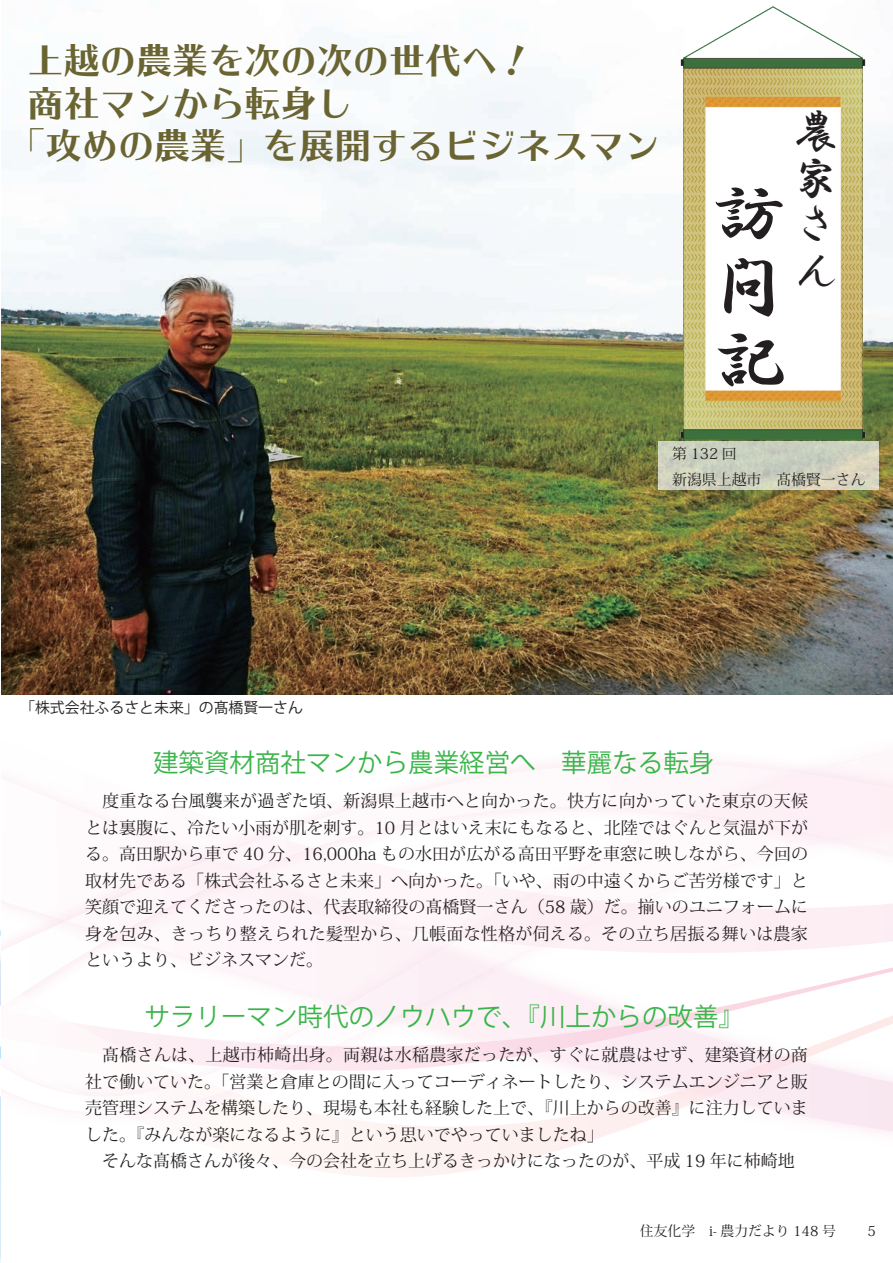
<style>
.page{position:relative;width:893px;height:1263px;background:#fff}
.page>*{position:absolute;margin:0;border:0;box-sizing:border-box;transform-origin:0 0}
.t1{font:73.2px/72.9px "HGS Gyoshotai";color:#231f20}
.t2{font:46.8px/46.8px "HGS Gyoshotai";color:#231f20}
.t3{font:36.15px "Kan 415 Typos Std";color:#6a6432}
.t4{font:25.5px "Koz Go Pr 6 N";color:#3ab54a}
.t5{font:16.95px/26.5px "Koz Min Pr 6 N";color:#231f20;text-align:justify}
.t6{font:14.85px/26.1px "Koz Min Pr 6 N";color:#231f20}
.t7{font:14.85px "Koz Go Pro";color:#231f20}
.t8{font:13.8px "Koz Min Pr 6 N";color:#231f20}
</style>
<div class="page">
<svg style="left:0;top:1046px;width:1px;height:13px"></svg>
<svg style="left:0;top:961px;width:1px;height:45px"></svg>
<svg style="left:0;top:1161px;width:1px;height:102px"></svg>
<svg style="left:0;top:1096px;width:1px;height:16px"></svg>
<img style="left:0;top:1112px;width:1px;height:49px">
<img style="left:655px;top:967px;width:238px;height:58px">
<img style="left:783px;top:1015px;width:110px;height:41px">
<img style="left:808px;top:840px;width:10px;height:4px">
<div style="left:514px;top:893px;width:54px;height:53px;background:#fdeef4"></div>
<div style="left:462px;top:908px;width:53px;height:36px;background:#fdf0f5"></div>
<div style="left:228px;top:1044px;width:106px;height:25px;background:#fce8f0"></div>
<img style="left:82px;top:1079px;width:146px;height:33px">
<img style="left:1px;top:778px;width:376px;height:148px">
<img style="left:654px;top:1025px;width:157px;height:80px">
<img style="left:743px;top:1104px;width:68px;height:14px">
<img style="left:484px;top:1020px;width:187px;height:34px">
<div style="left:681px;top:1057px;width:118px;height:40px;background:#fbeaf2"></div>
<div style="left:349px;top:950px;width:143px;height:67px;background:#fcf1f6"></div>
<img style="left:272px;top:763px;width:536px;height:84px">
<div style="left:206px;top:836px;width:107px;height:38px;background:#fdf5f9"></div>
<img style="left:831px;top:837px;width:62px;height:16px">
<img style="left:1px;top:921px;width:106px;height:73px">
<svg style="left:106px;top:935px;width:9px;height:5px"></svg>
<img style="left:1px;top:982px;width:19px;height:12px">
<div style="left:701px;top:775px;width:192px;height:48px;background:#fdeff5"></div>
<div style="left:756px;top:822px;width:137px;height:15px;background:#fdeff5"></div>
<img style="left:67px;top:879px;width:137px;height:56px">
<div style="left:162px;top:861px;width:77px;height:29px;background:#fdf3f7"></div>
<img style="left:1px;top:6px;width:892px;height:689px">
<img style="left:634px;top:7px;width:259px;height:464px">
<svg style="left:658px;top:441px;width:221px;height:49px;fill:#ccd1bf"></svg>
<h3 class="t3" style="left:28px;top:41px;width:507px">上越の農業を次の次の世代へ！</h3>
<h3 class="t3" style="left:28px;top:83px;width:327px">商社マンから転身し</h3>
<h3 class="t3" style="left:10px;top:126px;width:652px">「攻めの農業」を展開するビジネスマン</h3>
<h1 class="t1" style="left:712px;top:176px;width:73px">訪問記</h1>
<h2 class="t2" style="left:793px;top:107px;width:45px">農家さん</h2>
<p class="t6" style="left:657px;top:441px;width:210px">　第 132 回<br>　新潟県上越市　髙橋賢一さん</p>
<p class="t7" style="left:20px;top:698px;width:284px">「株式会社ふるさと未来」の髙橋賢一さん</p>
<h3 class="t4" style="left:153px;top:748px;width:563px">建築資材商社マンから農業経営へ　華麗なる転身</h3>
<p class="t5" style="left:85px;top:788px;width:725px">　度重なる台風襲来が過ぎた頃、新潟県上越市へと向かった。快方に向かっていた東京の天候とは裏腹に、冷たい小雨が肌を刺す。10 月とはいえ末にもなると、北陸ではぐんと気温が下がる。高田駅から車で 40 分、16,000ha もの水田が広がる高田平野を車窓に映しながら、今回の取材先である「株式会社ふるさと未来」へ向かった。「いや、雨の中遠くからご苦労様です」と笑顔で迎えてくださったのは、代表取締役の髙橋賢一さん（58 歳）だ。揃いのユニフォームに身を包み、きっちり整えられた髪型から、几帳面な性格が伺える。その立ち居振る舞いは農家というより、ビジネスマンだ。</p>
<h3 class="t4" style="left:145px;top:1002px;width:601px">サラリーマン時代のノウハウで、『川上からの改善』</h3>
<p class="t5" style="left:85px;top:1042px;width:724px;text-align:left">　髙橋さんは、上越市柿崎出身。両親は水稲農家だったが、すぐに就農はせず、建築資材の商社で働いていた。「営業と倉庫との間に入ってコーディネートしたり、システムエンジニアと販売管理システムを構築したり、現場も本社も経験した上で、『川上からの改善』に注力していました。『みんなが楽になるように』という思いでやっていましたね」<br>　そんな髙橋さんが後々、今の会社を立ち上げるきっかけになったのが、平成 19 年に柿崎地</p>
<p class="t8" style="left:640px;top:1223px;width:197px">住友化学　i- 農力だより 148 号</p>
<p class="t8" style="left:867px;top:1223px;width:10px">5</p>
</div>
